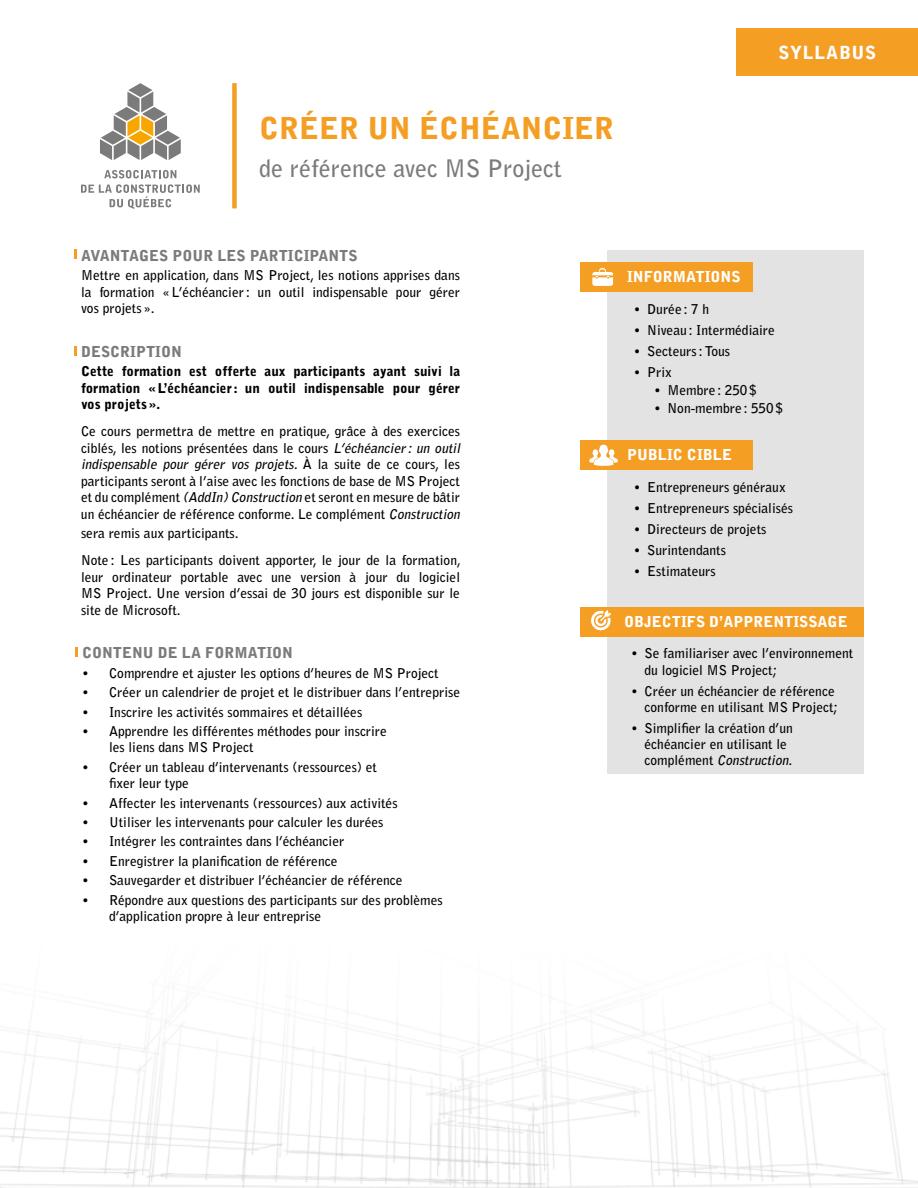
<style>
.page{position:relative;width:918px;height:1188px;background:#fff}
.page>*{position:absolute;margin:0;border:0;box-sizing:border-box;transform-origin:0 0}
.t1{font:900 30px "Bell Gothic Std";color:#f59e24}
.t2{font:700 24px "Bell Gothic Std";color:#7c7b7b}
.t3{font:900 18px "Bell Gothic Std";letter-spacing:.04em;color:#fff}
.t4{font:900 15px "Bell Gothic Std";color:#7c7b7b}
.t5{font:900 15px "Bell Gothic Std";color:#fff}
.t6{font:700 13.5px/16.5px "Bell Gothic Std";color:#000}
.t7{font:900 13.5px/16.5px "Bell Gothic Std";color:#000;text-align:justify}
.s1{font-style:italic}
</style>
<div class="page">
<img style="left:0;top:699px;width:918px;height:489px">
<div style="left:232px;top:83px;width:5px;height:125px;background:#f59e24"></div>
<svg style="left:100px;top:83px;width:81px;height:77px"></svg>
<svg style="left:104px;top:170px;width:72px;height:8px"></svg>
<svg style="left:81px;top:184px;width:119px;height:25px"></svg>
<div style="left:737px;top:28px;width:181px;height:48px;background:#f59e24"></div>
<svg style="left:74px;top:249px;width:2px;height:10px"></svg>
<svg style="left:74px;top:346px;width:2px;height:9px"></svg>
<svg style="left:75px;top:647px;width:2px;height:10px"></svg>
<div style="left:608px;top:251px;width:256px;height:523px;background:#e3e3e3"></div>
<div style="left:580px;top:262px;width:173px;height:30px;background:#f59e24"></div>
<div style="left:580px;top:441px;width:173px;height:29px;background:#f59e24"></div>
<div style="left:580px;top:607px;width:284px;height:29px;background:#f59e24"></div>
<svg style="left:592px;top:268px;width:21px;height:18px"></svg>
<svg style="left:589px;top:445px;width:29px;height:21px"></svg>
<svg style="left:591px;top:610px;width:20px;height:20px"></svg>
<h1 class="t1" style="left:259px;top:111px;width:356px">CRÉER UN ÉCHÉANCIER</h1>
<h2 class="t2" style="left:259px;top:154px;width:304px">de référence avec MS Project</h2>
<h3 class="t3" style="left:778px;top:42px;width:99px">SYLLABUS</h3>
<p class="t4" style="left:81px;top:247px;width:278px">AVANTAGES POUR LES PARTICIPANTS</p>
<p class="t6" style="left:81px;top:267px;width:381px;text-align:justify">Mettre en application, dans MS Project, les notions apprises dans la formation «L’échéancier: un outil indispensable pour gérer vos projets».</p>
<p class="t4" style="left:81px;top:343px;width:102px">DESCRIPTION</p>
<p class="t7" style="left:81px;top:363px;width:381px">Cette formation est offerte aux participants ayant suivi la formation «L’échéancier: un outil indispensable pour gérer vos projets».</p>
<p class="t6" style="left:81px;top:423px;width:383px">Ce cours permettra de mettre en pratique, grâce à des exercices ciblés, les notions présentées dans le cours <span class="s1">L’échéancier: un outil indispensable pour gérer vos projets.</span> À l a s u i t e d e c e c o u r s, l e s participants seront à l’aise avec les fonctions de base de MS Project et du complément <span class="s1">(AddIn)Construction</span> et seront en mesure de bâtir un échéancier de référence conforme. Le complément <span class="s1">Construction</span></p>
<p class="t6" style="left:81px;top:520px;width:381px;line-height:27px">sera remis aux participants.<br>Note : Les participants doivent apporter, le jour de la formation,</p>
<p class="t6" style="left:81px;top:569px;width:381px;text-align:justify">leur ordinateur portable avec une version à jour du logiciel MS Project. Une version d’essai de 30 jours est disponible sur le site de Microsoft.</p>
<p class="t4" style="left:82px;top:644px;width:212px">CONTENU DE LA FORMATION</p>
<p class="t6" style="left:82px;top:665px;width:358px">• Comprendre et ajuster les options d’heures de MS Project</p>
<p class="t6" style="left:82px;top:684px;width:380px">• Créer un calendrier de projet et le distribuer dans l’entreprise</p>
<p class="t6" style="left:82px;top:704px;width:282px">• Inscrire les activités sommaires et détaillées</p>
<p class="t6" style="left:109px;top:723px;width:279px;text-indent:-27px">• Apprendre les différentes méthodes pour inscrire les liens dans MS Project</p>
<p class="t6" style="left:109px;top:759px;width:270px;text-indent:-27px">• Créer un tableau d’intervenants (ressources) et fixer leur type</p>
<p class="t6" style="left:82px;top:794px;width:317px">• Affecter les intervenants (ressources) aux activités</p>
<p class="t6" style="left:82px;top:814px;width:303px">• Utiliser les intervenants pour calculer les durées</p>
<p class="t6" style="left:82px;top:833px;width:264px">• Intégrer les contraintes dans l’échéancier</p>
<p class="t6" style="left:82px;top:853px;width:257px">• Enregistrer la planification de référence</p>
<p class="t6" style="left:82px;top:872px;width:322px">• Sauvegarder et distribuer l’échéancier de référence</p>
<p class="t6" style="left:109px;top:892px;width:335px;text-indent:-27px">• Répondre aux questions des participants sur des problèmes d’application propre à leur entreprise</p>
<p class="t5" style="left:627px;top:268px;width:115px">INFORMATIONS</p>
<p class="t6" style="left:634px;top:301px;width:77px">• Durée : 7 h</p>
<p class="t6" style="left:634px;top:322px;width:143px">• Niveau : Intermédiaire</p>
<p class="t6" style="left:634px;top:343px;width:98px">• Secteurs: Tous</p>
<p class="t6" style="left:634px;top:364px;width:40px">• Prix</p>
<p class="t6" style="left:654px;top:382px;width:104px">• Membre : 250$</p>
<p class="t6" style="left:654px;top:400px;width:130px">• Non-membre : 550$</p>
<p class="t5" style="left:627px;top:446px;width:106px">PUBLIC CIBLE</p>
<p class="t6" style="left:634px;top:479px;width:154px">• Entrepreneurs généraux</p>
<p class="t6" style="left:634px;top:500px;width:161px">• Entrepreneurs spécialisés</p>
<p class="t6" style="left:634px;top:521px;width:134px">• Directeurs de projets</p>
<p class="t6" style="left:634px;top:542px;width:94px">• Surintendants</p>
<p class="t6" style="left:634px;top:563px;width:84px">• Estimateurs</p>
<p class="t5" style="left:624px;top:613px;width:225px">OBJECTIFS D’APPRENTISSAGE</p>
<p class="t6" style="left:645px;top:645px;width:210px;text-indent:-14px">• Se familiariser avec l’environnement du logiciel MS Project;</p>
<p class="t6" style="left:631px;top:683px;width:209px;text-align:right">• Créer un échéancier de référence conforme en utilisant MS Project;</p>
<p class="t6" style="left:645px;top:720px;width:150px;text-indent:-14px">• Simplifier la création d’un échéancier en utilisant le c o m p l é m e n t <span class="s1">Construction</span>.</p>
</div>
